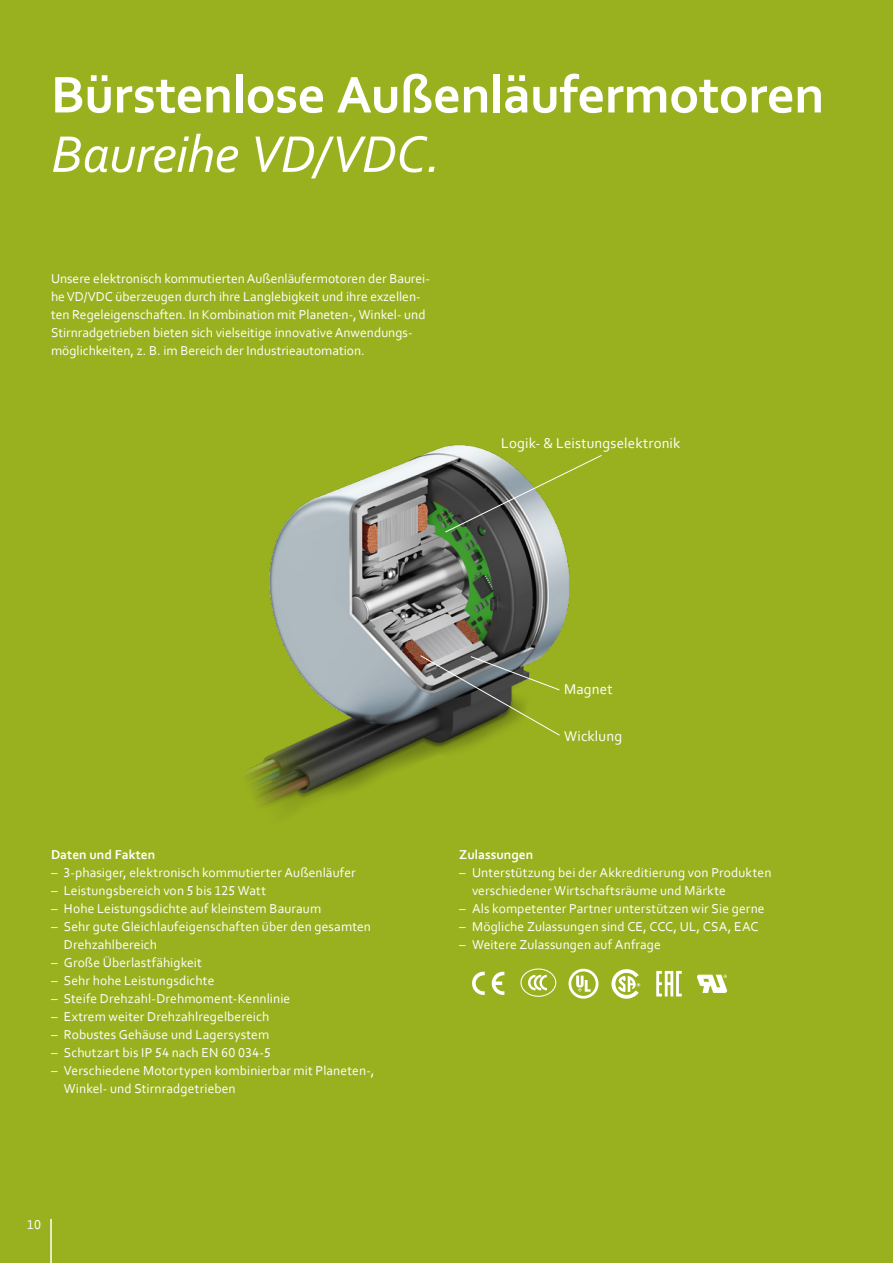
<style>
.page{position:relative;width:893px;height:1263px;background:#9ab11f}
.page>*{position:absolute;margin:0;border:0;box-sizing:border-box;transform-origin:0 0}
.t1{font:700 54px "Corbel";letter-spacing:-.005em;color:#fff}
.t2{font:italic 54px "Corbel";letter-spacing:-.01em;color:#fff}
.t3{font:14.85px "Corbel";letter-spacing:.01em;color:#fff}
.t4{font:13.5px/18px "Corbel";letter-spacing:.005em;color:#fff}
.t5{font:700 13.5px "Corbel";color:#fff}
</style>
<div class="page">
<svg style="left:656px;top:971px;width:26px;height:25px"></svg>
<svg style="left:472px;top:972px;width:13px;height:23px"></svg>
<svg style="left:491px;top:972px;width:13px;height:23px"></svg>
<svg style="left:520px;top:968px;width:36px;height:29px"></svg>
<svg style="left:568px;top:969px;width:30px;height:30px"></svg>
<svg style="left:611px;top:969px;width:29px;height:30px"></svg>
<svg style="left:697px;top:975px;width:30px;height:18px"></svg>
<img style="left:246px;top:445px;width:324px;height:365px">
<svg style="left:420px;top:655px;width:141px;height:81px"></svg>
<svg style="left:444px;top:454px;width:158px;height:79px"></svg>
<hr style="left:50px;top:1219px;width:2px;height:44px;background:#fff">
<h1 class="t1" style="left:51px;top:61px;width:775px">Bürstenlose Außenläufermotoren</h1>
<h1 class="t2" style="left:51px;top:120px;width:391px">Baureihe VD/VDC.</h1>
<p class="t4" style="left:51px;top:269px;width:380px">Unsere elektronisch kommutierten Außenläufermotoren der Baurei&shy;he VD/VDC überzeugen durch ihre Langlebigkeit und ihre exzellen&shy;ten Regeleigenschaften. In Kombination mit Planeten-, Winkel- und Stirnradgetrieben bieten sich vielseitige innovative Anwendungs&shy;möglichkeiten, z. B. im Bereich der Industrieautomation.</p>
<p class="t3" style="left:501px;top:434px;width:181px">Logik- &amp; Leistungselektronik</p>
<p class="t5" style="left:51px;top:846px;width:106px">Daten und Fakten</p>
<p class="t4" style="left:51px;top:863px;width:306px">– 3-phasiger, elektronisch kommutierter Außenläufer</p>
<p class="t4" style="left:51px;top:881px;width:217px">– Leistungsbereich von 5 bis 125 Watt</p>
<p class="t4" style="left:51px;top:899px;width:272px">– Hohe Leistungsdichte auf kleinstem Bauraum</p>
<p class="t4" style="left:64px;top:917px;width:309px;text-indent:-13px">– Sehr gute Gleichlaufeigenschaften über den gesamten<br>Drehzahlbereich</p>
<p class="t4" style="left:51px;top:953px;width:152px">– Große Überlastfähigkeit</p>
<p class="t4" style="left:51px;top:971px;width:165px">– Sehr hohe Leistungsdichte</p>
<p class="t4" style="left:51px;top:989px;width:241px">– Steife Drehzahl-Drehmoment-Kennlinie</p>
<p class="t4" style="left:51px;top:1007px;width:220px">– Extrem weiter Drehzahlregelbereich</p>
<p class="t4" style="left:51px;top:1025px;width:220px">– Robustes Gehäuse und Lagersystem</p>
<p class="t4" style="left:51px;top:1043px;width:221px">– Schutzart bis IP 54 nach EN 60 034-5</p>
<p class="t4" style="left:64px;top:1061px;width:312px;text-indent:-13px">– Verschiedene Motortypen kombinierbar mit Planeten-,<br>Winkel- und Stirnradgetrieben</p>
<p class="t4" style="left:27px;top:1215px;width:15px">10</p>
<p class="t3" style="left:564px;top:679px;width:50px">Magnet</p>
<p class="t3" style="left:564px;top:727px;width:60px">Wicklung</p>
<p class="t5" style="left:459px;top:846px;width:75px">Zulassungen</p>
<p class="t4" style="left:472px;top:863px;width:301px;text-indent:-13px">– Unterstützung bei der Akkreditierung von Produkten verschiedener Wirtschaftsräume und Märkte</p>
<p class="t4" style="left:459px;top:899px;width:307px">– Als kompetenter Partner unterstützen wir Sie gerne</p>
<p class="t4" style="left:459px;top:917px;width:301px">– Mögliche Zulassungen sind CE, CCC, UL, CSA, EAC</p>
<p class="t4" style="left:459px;top:935px;width:203px">– Weitere Zulassungen auf Anfrage</p>
</div>
